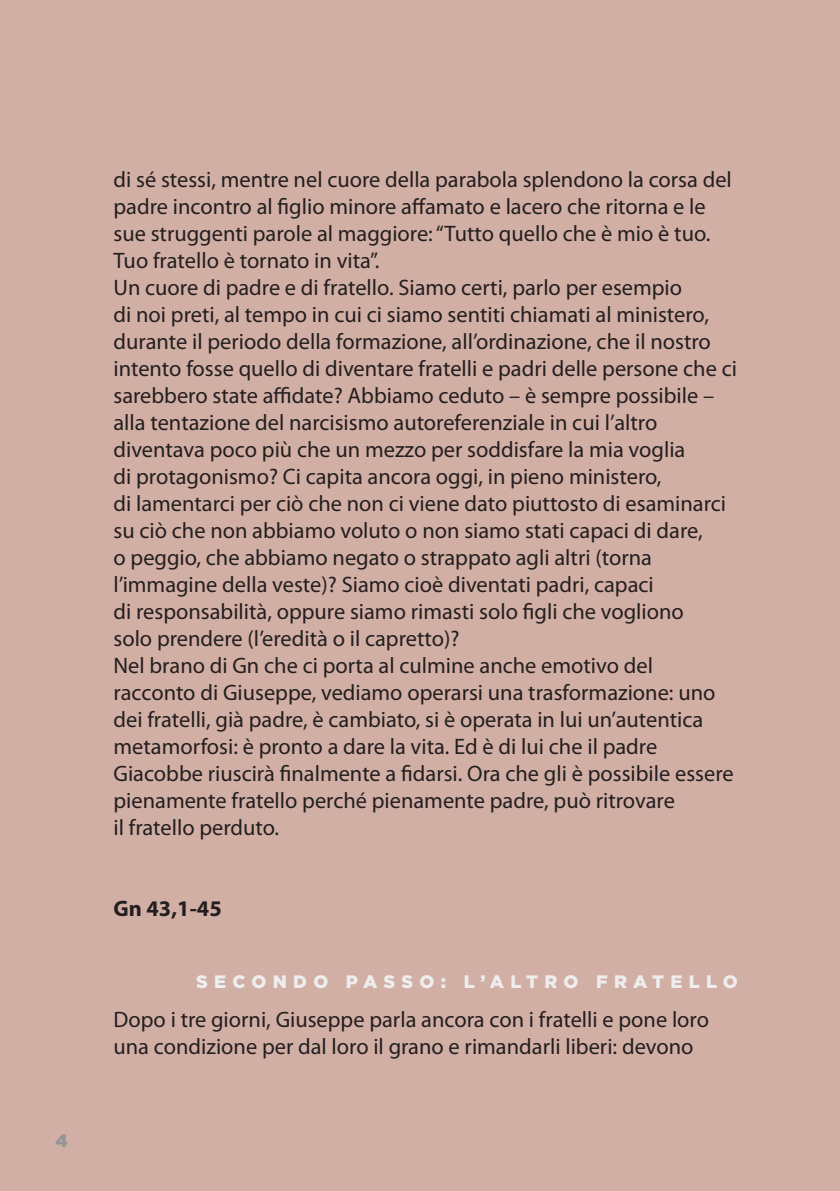
<style>
.page{position:relative;width:840px;height:1191px;background:#fff}
.page>*{position:absolute;margin:0;border:0;box-sizing:border-box;transform-origin:0 0}
.Testo_Muyriad_11{font:22.4px/27px "Myriad Pro";color:#231f20}
.Testo_Muyriad_11-2{font:700 22.4px "Myriad Pro";color:#231f20}
.Titolo_interno{font:900 18px "Gotham";letter-spacing:.35em;color:#eeeeef}
.Stile_di_paragrafo_1{font:900 18px "Gotham";color:#939598}
</style>
<div class="page">
<div style="left:0;top:0;width:839px;height:1191px;background:#d2afa4"></div>
<p class="Stile_di_paragrafo_1" style="left:56px;top:1130px;width:14px">4</p>
<p class="Testo_Muyriad_11" style="left:113px;top:166px;width:619px">di sé stessi, mentre nel cuore della parabola splendono la corsa del padre incontro al figlio minore affamato e lacero che ritorna e le sue struggenti parole al maggiore: “Tutto quello che è mio è tuo.<br>Tuo fratello è tornato in vita”.</p>
<p class="Testo_Muyriad_11" style="left:113px;top:274px;width:624px">Un cuore di padre e di fratello. Siamo certi, parlo per esempio<br>di noi preti, al tempo in cui ci siamo sentiti chiamati al ministero, durante il periodo della formazione, all’ordinazione, che il nostro intento fosse quello di diventare fratelli e padri delle persone che ci sarebbero state affidate? Abbiamo ceduto – è sempre possibile – alla tentazione del narcisismo autoreferenziale in cui l’altro diventava poco più che un mezzo per soddisfare la mia voglia<br>di protagonismo? Ci capita ancora oggi, in pieno ministero,<br>di lamentarci per ciò che non ci viene dato piuttosto di esaminarci su ciò che non abbiamo voluto o non siamo stati capaci di dare,<br>o peggio, che abbiamo negato o strappato agli altri (torna l’immagine della veste)? Siamo cioè diventati padri, capaci<br>di responsabilità, oppure siamo rimasti solo figli che vogliono<br>solo prendere (l’eredità o il capretto)?</p>
<p class="Testo_Muyriad_11" style="left:113px;top:652px;width:621px">Nel brano di Gn che ci porta al culmine anche emotivo del racconto di Giuseppe, vediamo operarsi una trasformazione: uno dei fratelli, già padre, è cambiato, si è operata in lui un’autentica metamorfosi: è pronto a dare la vita. Ed è di lui che il padre Giacobbe riuscirà finalmente a fidarsi. Ora che gli è possibile essere pienamente fratello perché pienamente padre, può ritrovare<br>il fratello perduto.</p>
<p class="Testo_Muyriad_11-2" style="left:113px;top:894px;width:110px">Gn 43,1-45</p>
<p class="Titolo_interno" style="left:196px;top:971px;width:543px">SECONDO PASSO: L’ALTRO FRATELLO</p>
<p class="Testo_Muyriad_11" style="left:113px;top:1005px;width:596px">Dopo i tre giorni, Giuseppe parla ancora con i fratelli e pone loro una condizione per dal loro il grano e rimandarli liberi: devono</p>
</div>
